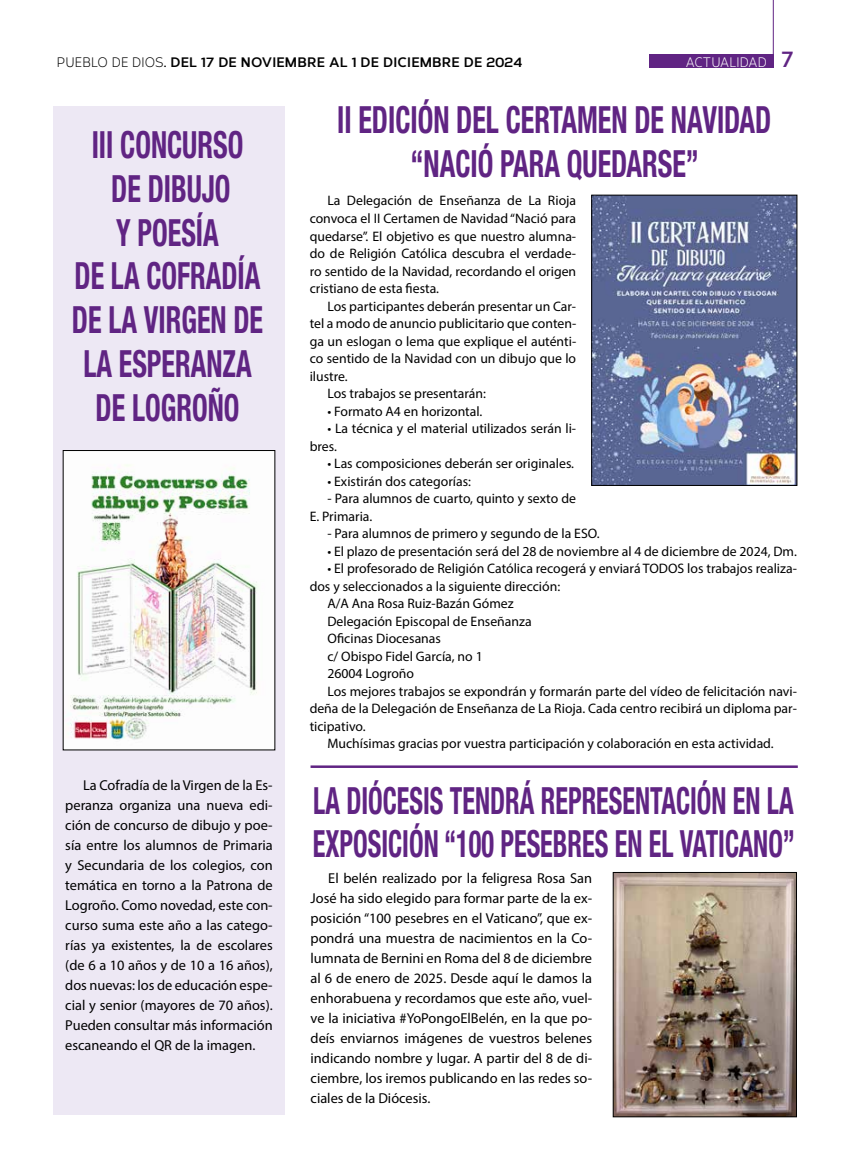
<style>
.page{position:relative;width:851px;height:1170px;background:#fff}
.page>*{position:absolute;margin:0;border:0;box-sizing:border-box;transform-origin:0 0}
.t1{font:700 condensed 37.5px/43.8px "Helvetica Neue LT Std";color:#602483;text-align:center;scale:.75 1}
.t2{font:700 condensed 37.5px/43.8px "Helvetica Neue LT Std";color:#602483;scale:.7 1}
.t3{font:14.38px/20px "Myriad Pro";color:#000;text-align:justify}
.t4{font:13.75px/17.5px "Myriad Pro";color:#000}
.t5{font:700 13.75px "Corbert";letter-spacing:.01em;color:#000}
.t6{font:13.75px "Corbert";letter-spacing:.01em;color:#fff;scale:.9 1}
.s1{font-weight:400}
.s2{font-weight:700;font-size:22.5px;color:#602483}
</style>
<div class="page">
<div style="left:53px;top:106px;width:232px;height:1008px;background:#ede8f4"></div>
<div style="left:649px;top:54px;width:124px;height:13px;background:#602483"></div>
<hr style="left:772px;top:0;width:1px;height:67px;background:#602483">
<img style="left:614px;top:874px;width:180px;height:240px">
<div style="left:612px;top:872px;width:184px;height:244px;border:1px solid #000"></div>
<img style="left:593px;top:197px;width:202px;height:286px">
<div style="left:591px;top:195px;width:206px;height:290px;border:1px solid #000"></div>
<img style="left:65px;top:452px;width:208px;height:296px">
<hr style="left:310px;top:765px;width:487px;height:2px;background:#602483">
<p class="t5" style="left:57px;top:51px;width:467px"><span class="s1">PUEBLO DE DIOS</span>. DEL 17 DE NOVIEMBRE AL 1 DE DICIEMBRE DE 2024</p>
<p class="t6" style="left:685px;top:52px;width:121px">ACTUALIDAD <span class="s2">7</span></p>
<h1 class="t1" style="left:72px;top:122px;width:256px">III CONCURSO<br>DE DIBUJO<br>Y POESÍA<br>DE LA COFRADÍA<br>DE LA VIRGEN DE<br>LA ESPERANZA<br>DE LOGROÑO</h1>
<p class="t3" style="left:65px;top:774px;width:209px;text-indent:18px">La Cofradía de la Virgen de la Es&shy;peranza organiza una nueva edi&shy;ción de concurso de dibujo y poe&shy;sía entre los alumnos de Primaria y Secundaria de los colegios, con temática en torno a la Patrona de Logroño. Como novedad, este con&shy;curso suma este año a las catego&shy;rías ya existentes, la de escolares (de 6 a 10 años y de 10 a 16 años), dos nuevas: los de educación espe&shy;cial y senior (mayores de 70 años).<br>Pueden consultar más información escaneando el QR de la imagen.</p>
<h1 class="t1" style="left:337px;top:97px;width:580px">II EDICIÓN DEL CERTAMEN DE NAVIDAD “NACIÓ PARA QUEDARSE”</h1>
<p class="t4" style="left:309px;top:192px;width:268px;text-align:justify;text-indent:18px">La Delegación de Enseñanza de La Rioja convoca el II Certamen de Navidad “Nació para quedarse”. El objetivo es que nuestro alumna&shy;do de Religión Católica descubra el verdade&shy;ro sentido de la Navidad, recordando el origen cristiano de esta fiesta.</p>
<p class="t4" style="left:327px;top:297px;width:250px">Los participantes deberán presentar un Car-</p>
<p class="t4" style="left:309px;top:314px;width:268px">tel a modo de anuncio publicitario que conten-</p>
<p class="t4" style="left:309px;top:332px;width:268px">ga un eslogan o lema que explique el auténti-</p>
<p class="t4" style="left:309px;top:349px;width:268px">co sentido de la Navidad con un dibujo que lo</p>
<p class="t4" style="left:309px;top:367px;width:39px">ilustre.</p>
<p class="t4" style="left:327px;top:384px;width:160px">Los trabajos se presentarán:</p>
<p class="t4" style="left:327px;top:402px;width:156px">• Formato A4 en horizontal.</p>
<p class="t4" style="left:309px;top:419px;width:268px;text-indent:18px">• La técnica y el material utilizados serán li&shy;bres.</p>
<p class="t4" style="left:327px;top:454px;width:248px">• Las composiciones deberán ser originales.</p>
<p class="t4" style="left:327px;top:472px;width:145px">• Existirán dos categorías:</p>
<p class="t4" style="left:309px;top:489px;width:268px;text-indent:18px">- Para alumnos de cuarto, quinto y sexto de<br>E. Primaria.</p>
<p class="t4" style="left:327px;top:524px;width:274px">- Para alumnos de primero y segundo de la ESO.</p>
<p class="t4" style="left:327px;top:542px;width:471px">• El plazo de presentación será del 28 de noviembre al 4 de diciembre de 2024, Dm.</p>
<p class="t4" style="left:327px;top:559px;width:471px">• El profesorado de Religión Católica recogerá y enviará TODOS los trabajos realiza-</p>
<p class="t4" style="left:309px;top:577px;width:252px">dos y seleccionados a la siguiente dirección:</p>
<p class="t4" style="left:327px;top:594px;width:188px">A/A Ana Rosa Ruiz-Bazán Gómez</p>
<p class="t4" style="left:327px;top:612px;width:206px">Delegación Episcopal de Enseñanza</p>
<p class="t4" style="left:327px;top:629px;width:115px">Oficinas Diocesanas</p>
<p class="t4" style="left:327px;top:647px;width:157px">c/ Obispo Fidel García, no 1</p>
<p class="t4" style="left:327px;top:664px;width:88px">26004 Logroño</p>
<p class="t4" style="left:327px;top:682px;width:471px">Los mejores trabajos se expondrán y formarán parte del vídeo de felicitación navi-</p>
<p class="t4" style="left:309px;top:699px;width:488px">deña de la Delegación de Enseñanza de La Rioja. Cada centro recibirá un diploma par-</p>
<p class="t4" style="left:309px;top:717px;width:57px">ticipativo.</p>
<p class="t4" style="left:327px;top:734px;width:448px">Muchísimas gracias por vuestra participación y colaboración en esta actividad.</p>
<h1 class="t2" style="left:313px;top:777px;width:690px">LA DIÓCESIS TENDRÁ REPRESENTACIÓN EN LA<br>EXPOSICIÓN “100 PESEBRES EN EL VATICANO”</h1>
<p class="t3" style="left:310px;top:867px;width:283px;text-indent:18px">El belén realizado por la feligresa Rosa San José ha sido elegido para formar parte de la ex&shy;posición “100 pesebres en el Vaticano”, que ex&shy;pondrá una muestra de nacimientos en la Co&shy;lumnata de Bernini en Roma del 8 de diciembre al 6 de enero de 2025. Desde aquí le damos la enhorabuena y recordamos que este año, vuel&shy;ve la iniciativa #YoPongoElBelén, en la que po&shy;deís enviarnos imágenes de vuestros belenes indicando nombre y lugar. A partir del 8 de di&shy;ciembre, los iremos publicando en las redes so&shy;ciales de la Diócesis.</p>
</div>
